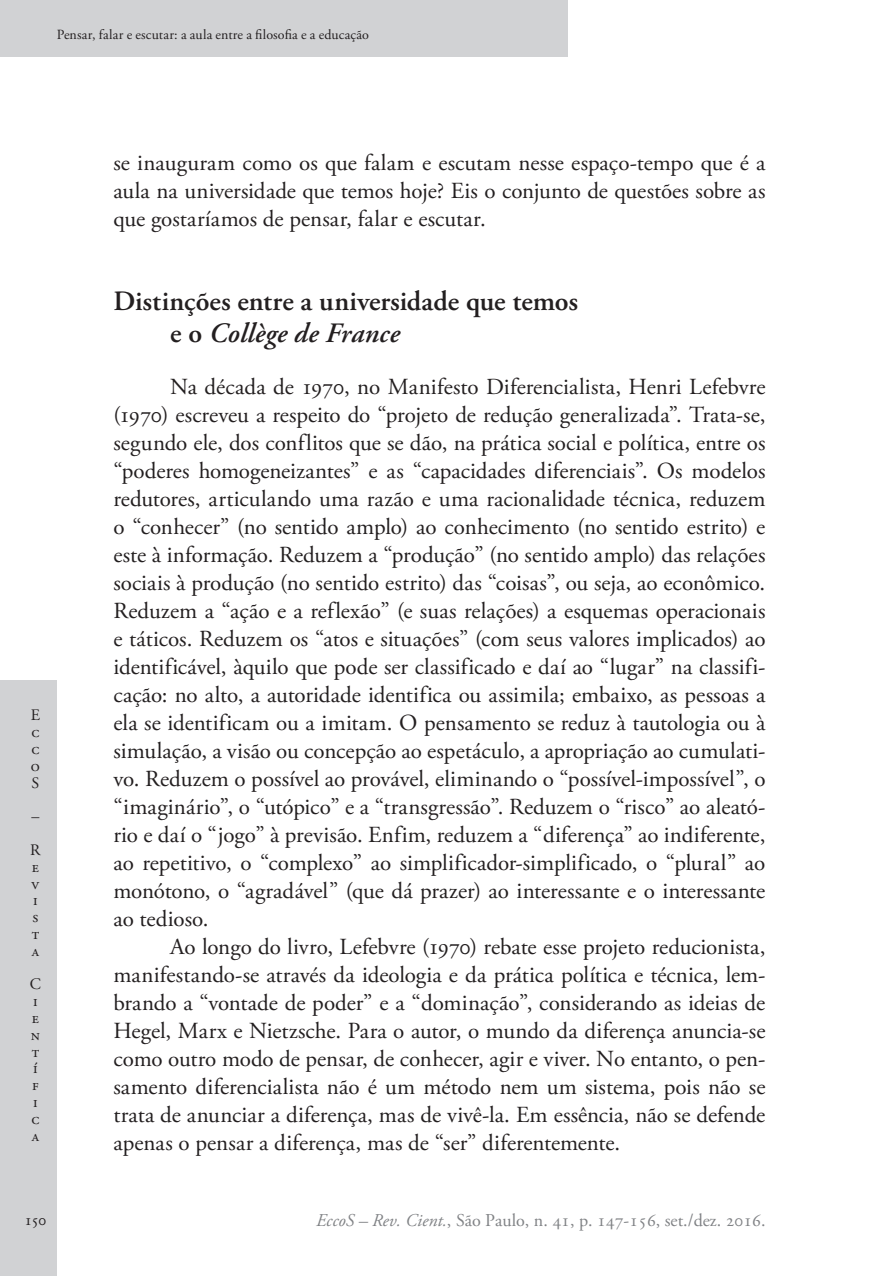
<style>
.page{position:relative;width:879px;height:1276px;background:#fff}
.page>*{position:absolute;margin:0;border:0;box-sizing:border-box;transform-origin:0 0}
.Ec_SubTitulo{font:600 28px/32px "Adobe Garamond Pro";color:#231f20}
.Ec_Normal{font:23px/28px "Adobe Garamond Pro";letter-spacing:-.005em;color:#231f20;text-align:justify}
.t1{font:18px "Adobe Garamond Pro";color:#808285}
.t2{font:16px/16.8px "Adobe Garamond Pro";color:#231f20;text-align:justify}
.t3{font:14px "Adobe Garamond Pro";letter-spacing:.005em;color:#231f20}
.s1{font-style:italic}
</style>
<div class="page">
<div style="left:0;top:680px;width:57px;height:596px;background:#d1d2d4"></div>
<div style="left:0;top:0;width:567px;height:57px;background:#d1d2d4"></div>
<p class="t3" style="left:57px;top:26px;width:314px">Pensar, falar e escutar: a aula entre a filosofia e a educação</p>
<p class="t2" style="left:31px;top:707px;width:11px">E c c o S</p>
<p class="t2" style="left:30px;top:800px;width:12px;line-height:33.6px">–<br>R</p>
<p class="t2" style="left:32px;top:859px;width:9px">e v i s t a</p>
<p class="t2" style="left:30px;top:976px;width:13px;text-align:left">C i e n t í f i c a</p>
<p class="Ec_Normal" style="left:113px;top:150px;width:654px">se inauguram como os que falam e escutam nesse espaço-tempo que é a aula na universidade que temos hoje? Eis o conjunto de questões sobre as que gostaríamos de pensar, falar e escutar.</p>
<p class="Ec_SubTitulo" style="left:170px;top:286px;width:410px;text-indent:-57px">Distinções entre a universidade que temos e o <span class="s1">Collège de France</span></p>
<p class="Ec_Normal" style="left:113px;top:374px;width:654px;text-indent:57px">Na década de 1970, no Manifesto Diferencialista, Henri Lefebvre (1970) escreveu a respeito do “projeto de redução generalizada”. Trata-se, segundo ele, dos conflitos que se dão, na prática social e política, entre os “poderes homogeneizantes” e as “capacidades diferenciais”. Os modelos redutores, articulando uma razão e uma racionalidade técnica, reduzem o “conhecer” (no sentido amplo) ao conhecimento (no sentido estrito) e este à informação. Reduzem a “produção” (no sentido amplo) das relações sociais à produção (no sentido estrito) das “coisas”, ou seja, ao econômico.<br>Reduzem a “ação e a reflexão” (e suas relações) a esquemas operacionais e táticos. Reduzem os “atos e situações” (com seus valores implicados) ao identificável, àquilo que pode ser classificado e daí ao “lugar” na classifi&shy;cação: no alto, a autoridade identifica ou assimila; embaixo, as pessoas a ela se identificam ou a imitam. O pensamento se reduz à tautologia ou à simulação, a visão ou concepção ao espetáculo, a apropriação ao cumulati&shy;vo. Reduzem o possível ao provável, eliminando o “possível-impossível”, o “imaginário”, o “utópico” e a “transgressão”. Reduzem o “risco” ao aleató&shy;rio e daí o “jogo” à previsão. Enfim, reduzem a “diferença” ao indiferente, ao repetitivo, o “complexo” ao simplificador-simplificado, o “plural” ao monótono, o “agradável” (que dá prazer) ao interessante e o interessante ao tedioso.</p>
<p class="Ec_Normal" style="left:113px;top:934px;width:653px;text-indent:57px">Ao longo do livro, Lefebvre (1970) rebate esse projeto reducionista, manifestando-se através da ideologia e da prática política e técnica, lem&shy;brando a “vontade de poder” e a “dominação”, considerando as ideias de Hegel, Marx e Nietzsche. Para o autor, o mundo da diferença anuncia-se como outro modo de pensar, de conhecer, agir e viver. No entanto, o pen&shy;samento diferencialista não é um método nem um sistema, pois não se trata de anunciar a diferença, mas de vivê-la. Em essência, não se defende apenas o pensar a diferença, mas de “ser” diferentemente.</p>
<p class="t2" style="left:25px;top:1212px;width:23px">150</p>
<p class="t1" style="left:316px;top:1209px;width:451px"><span class="s1">EccoS – Rev. Cient.</span>, São Paulo, n. 41, p. 147-156, set./dez. 2016.</p>
</div>
